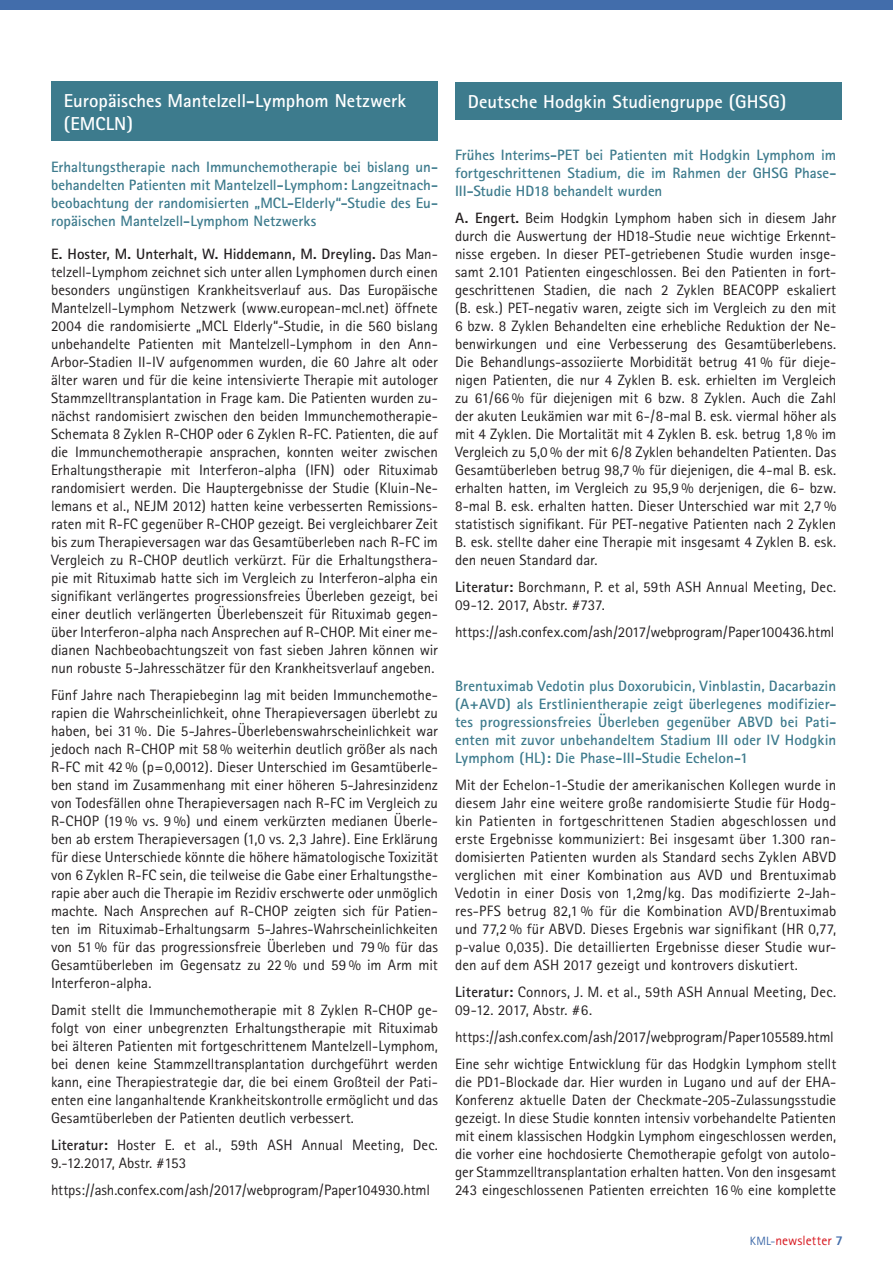
<style>
.page{position:relative;width:893px;height:1263px;background:#fff}
.page>*{position:absolute;margin:0;border:0;box-sizing:border-box;transform-origin:0 0}
.t1{font:700 18.75px/22.5px "Rotis Sans Serif";letter-spacing:.005em;color:#fff}
.NL_BODY{font:15px/18px "Rotis Sans Serif";color:#231f20;text-align:justify}
.NL_BODY-2{font:700 15px/18px "Rotis Sans Serif";color:#3d7b8d;text-align:justify}
.t2{font:13.5px "Rotis Sans Serif";letter-spacing:.005em;color:#d7171f}
.s1{font-weight:700}
.s2{font-size:12px;color:#426dab}
.s3{font-weight:800;color:#426dab}
</style>
<div class="page">
<div style="left:0;top:0;width:893px;height:10px;background:#426dab"></div>
<div style="left:51px;top:81px;width:387px;height:60px;background:#3d7b8d"></div>
<div style="left:455px;top:82px;width:387px;height:38px;background:#3d7b8d"></div>
<p class="t1" style="left:64px;top:89px;width:344px">Europäisches Mantelzell-Lymphom Netzwerk (EMCLN)</p>
<p class="NL_BODY-2" style="left:51px;top:157px;width:388px">Erhaltungstherapie nach Immunchemotherapie bei bislang un&shy;behandelten Patienten mit Mantelzell-Lymphom: Langzeitnach&shy;beobachtung der randomisierten „MCL-Elderly“-Studie des Eu&shy;ropäischen Mantelzell-Lymphom Netzwerks</p>
<p class="NL_BODY" style="left:51px;top:244px;width:388px"><span class="s1">E. Hoster, M. Unterhalt, W. Hiddemann, M. Dreyling.</span> Das Man&shy;telzell-Lymphom zeichnet sich unter allen Lymphomen durch einen besonders ungünstigen Krankheitsverlauf aus. Das Europäische Mantelzell-Lymphom Netzwerk (www.european-mcl.net) öffnete 2004 die randomisierte „MCL Elderly“-Studie, in die 560 bislang unbehandelte Patienten mit Mantelzell-Lymphom in den Ann-Arbor-Stadien II-IV aufgenommen wurden, die 60 Jahre alt oder älter waren und für die keine intensivierte Therapie mit autologer Stammzelltransplantation in Frage kam. Die Patienten wurden zu&shy;nächst randomisiert zwischen den beiden Immunchemotherapie-Schemata 8 Zyklen R-CHOP oder 6 Zyklen R-FC. Patienten, die auf die Immunchemotherapie ansprachen, konnten weiter zwischen Erhaltungstherapie mit Interferon-alpha (IFN) oder Rituximab randomisiert werden. Die Hauptergebnisse der Studie (Kluin-Ne&shy;lemans et al., NEJM 2012) hatten keine verbesserten Remissions&shy;raten mit R-FC gegenüber R-CHOP gezeigt. Bei vergleichbarer Zeit bis zum Therapieversagen war das Gesamtüberleben nach R-FC im Vergleich zu R-CHOP deutlich verkürzt. Für die Erhaltungsthera&shy;pie mit Rituximab hatte sich im Vergleich zu Interferon-alpha ein signifikant verlängertes progressionsfreies Überleben gezeigt, bei einer deutlich verlängerten Überlebenszeit für Rituximab gegen&shy;über Interferon-alpha nach Ansprechen auf R-CHOP. Mit einer me&shy;dianen Nachbeobachtungszeit von fast sieben Jahren können wir nun robuste 5-Jahresschätzer für den Krankheitsverlauf angeben.</p>
<p class="NL_BODY" style="left:51px;top:685px;width:388px">Fünf Jahre nach Therapiebeginn lag mit beiden Immunchemothe&shy;rapien die Wahrscheinlichkeit, ohne Therapieversagen überlebt zu haben, bei 31 %. Die 5-Jahres-Überlebenswahrscheinlichkeit war jedoch nach R-CHOP mit 58 % weiterhin deutlich größer als nach R-FC mit 42 % (p=0,0012). Dieser Unterschied im Gesamtüberle&shy;ben stand im Zusammenhang mit einer höheren 5-Jahresinzidenz von Todesfällen ohne Therapieversagen nach R-FC im Vergleich zu R-CHOP (19 % vs. 9 %) und einem verkürzten medianen Überle&shy;ben ab erstem Therapieversagen (1,0 vs. 2,3 Jahre). Eine Erklärung für diese Unterschiede könnte die höhere hämatologische Toxizität von 6 Zyklen R-FC sein, die teilweise die Gabe einer Erhaltungsthe&shy;rapie aber auch die Therapie im Rezidiv erschwerte oder unmöglich machte. Nach Ansprechen auf R-CHOP zeigten sich für Patien&shy;ten im Rituximab-Erhaltungsarm 5-Jahres-Wahrscheinlichkeiten von 51 % für das progressionsfreie Überleben und 79 % für das Gesamtüberleben im Gegensatz zu 22 % und 59 % im Arm mit Interferon-alpha.</p>
<p class="NL_BODY" style="left:51px;top:1000px;width:388px">Damit stellt die Immunchemotherapie mit 8 Zyklen R-CHOP ge&shy;folgt von einer unbegrenzten Erhaltungstherapie mit Rituximab bei älteren Patienten mit fortgeschrittenem Mantelzell-Lymphom, bei denen keine Stammzelltransplantation durchgeführt werden kann, eine Therapiestrategie dar, die bei einem Großteil der Pati&shy;enten eine langanhaltende Krankheitskontrolle ermöglicht und das Gesamtüberleben der Patienten deutlich verbessert.</p>
<p class="NL_BODY" style="left:51px;top:1135px;width:388px"><span class="s1">Literatur:</span> Hoster E. et al., 59th ASH Annual Meeting, Dec.<br>9.-12.2017, Abstr. #153</p>
<p class="NL_BODY" style="left:51px;top:1180px;width:381px">https://ash.confex.com/ash/2017/webprogram/Paper104930.html</p>
<p class="t1" style="left:468px;top:90px;width:320px">Deutsche Hodgkin Studiengruppe (GHSG)</p>
<p class="NL_BODY-2" style="left:455px;top:145px;width:383px">Frühes Interims-PET bei Patienten mit Hodgkin Lymphom im fortgeschrittenen Stadium, die im Rahmen der GHSG Phase-III-Studie HD18 behandelt wurden</p>
<p class="NL_BODY" style="left:455px;top:208px;width:383px"><span class="s1">A. Engert.</span> Beim Hodgkin Lymphom haben sich in diesem Jahr durch die Auswertung der HD18-Studie neue wichtige Erkennt&shy;nisse ergeben. In dieser PET-getriebenen Studie wurden insge&shy;samt 2.101 Patienten eingeschlossen. Bei den Patienten in fort&shy;geschrittenen Stadien, die nach 2 Zyklen BEACOPP eskaliert (B. esk.) PET-negativ waren, zeigte sich im Vergleich zu den mit 6 bzw. 8 Zyklen Behandelten eine erhebliche Reduktion der Ne&shy;benwirkungen und eine Verbesserung des Gesamtüberlebens.<br>Die Behandlungs-assoziierte Morbidität betrug 41 % für dieje&shy;nigen Patienten, die nur 4 Zyklen B. esk. erhielten im Vergleich zu 61/66 % für diejenigen mit 6 bzw. 8 Zyklen. Auch die Zahl der akuten Leukämien war mit 6-/8-mal B. esk. viermal höher als mit 4 Zyklen. Die Mortalität mit 4 Zyklen B. esk. betrug 1,8 % im Vergleich zu 5,0 % der mit 6/8 Zyklen behandelten Patienten. Das Gesamtüberleben betrug 98,7 % für diejenigen, die 4-mal B. esk. erhalten hatten, im Vergleich zu 95,9 % derjenigen, die 6- bzw.<br>8-mal B. esk. erhalten hatten. Dieser Unterschied war mit 2,7 % statistisch signifikant. Für PET-negative Patienten nach 2 Zyklen B. esk. stellte daher eine Therapie mit insgesamt 4 Zyklen B. esk. den neuen Standard dar.</p>
<p class="NL_BODY" style="left:455px;top:577px;width:383px"><span class="s1">Literatur:</span> Borchmann, P. et al, 59th ASH Annual Meeting, Dec.<br>09-12. 2017, Abstr. #737.</p>
<p class="NL_BODY" style="left:455px;top:622px;width:381px">https://ash.confex.com/ash/2017/webprogram/Paper100436.html</p>
<p class="NL_BODY-2" style="left:455px;top:676px;width:383px">Brentuximab Vedotin plus Doxorubicin, Vinblastin, Dacarbazin (A+AVD) als Erstlinientherapie zeigt überlegenes modifizier&shy;tes progressionsfreies Überleben gegenüber ABVD bei Pati&shy;enten mit zuvor unbehandeltem Stadium III oder IV Hodgkin Lymphom (HL): Die Phase-III-Studie Echelon-1</p>
<p class="NL_BODY" style="left:455px;top:775px;width:383px">Mit der Echelon-1-Studie der amerikanischen Kollegen wurde in diesem Jahr eine weitere große randomisierte Studie für Hodg&shy;kin Patienten in fortgeschrittenen Stadien abgeschlossen und erste Ergebnisse kommuniziert: Bei insgesamt über 1.300 ran&shy;domisierten Patienten wurden als Standard sechs Zyklen ABVD verglichen mit einer Kombination aus AVD und Brentuximab Vedotin in einer Dosis von 1,2mg/kg. Das modifizierte 2-Jah&shy;res-PFS betrug 82,1 % für die Kombination AVD/Brentuximab und 77,2 % für ABVD. Dieses Ergebnis war signifikant (HR 0,77, p-value 0,035). Die detaillierten Ergebnisse dieser Studie wur&shy;den auf dem ASH 2017 gezeigt und kontrovers diskutiert.</p>
<p class="NL_BODY" style="left:455px;top:982px;width:383px"><span class="s1">Literatur:</span> Connors, J. M. et al., 59th ASH Annual Meeting, Dec.<br>09-12. 2017, Abstr. #6.</p>
<p class="NL_BODY" style="left:455px;top:1027px;width:380px">https://ash.confex.com/ash/2017/webprogram/Paper105589.html</p>
<p class="NL_BODY" style="left:455px;top:1054px;width:383px">Eine sehr wichtige Entwicklung für das Hodgkin Lymphom stellt die PD1-Blockade dar. Hier wurden in Lugano und auf der EHA-Konferenz aktuelle Daten der Checkmate-205-Zulassungsstudie gezeigt. In diese Studie konnten intensiv vorbehandelte Patienten mit einem klassischen Hodgkin Lymphom eingeschlossen werden, die vorher eine hochdosierte Chemotherapie gefolgt von autolo&shy;ger Stammzelltransplantation erhalten hatten. Von den insgesamt 243 eingeschlossenen Patienten erreichten 16 % eine komplette</p>
<p class="t2" style="left:750px;top:1232px;width:95px"><span class="s2">KML-</span>newsletter <span class="s3">7</span></p>
</div>
